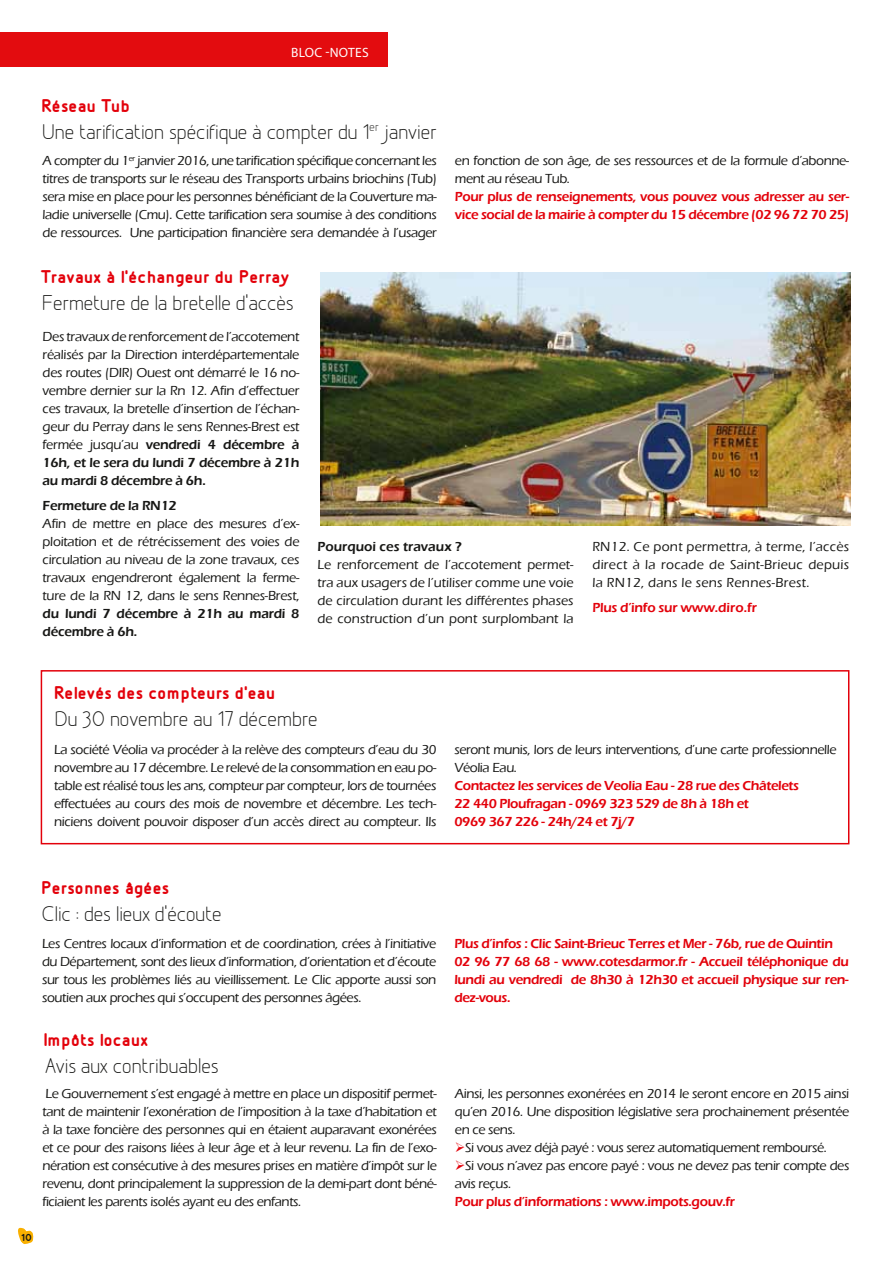
<style>
.page{position:relative;width:893px;height:1263px;background:#fff}
.page>*{position:absolute;margin:0;border:0;box-sizing:border-box;transform-origin:0 0}
.t1{font:22.5px "Designio";letter-spacing:-.03em;color:#171715}
.t2{font:700 19.5px "Designio";letter-spacing:.02em;color:#e3000a}
.t3{font:500 13.5px/18px "Eras ITC";letter-spacing:-.03em;color:#171715;text-align:justify}
.t4{font:600 13.5px/18px "Eras ITC";letter-spacing:-.03em;color:#e3000a}
.t5{font:600 13.5px/18px "Eras ITC";letter-spacing:-.02em;color:#171715}
.t6{font:600 13.5px "Eras ITC";color:#171715}
.t7{font:13.5px "Myriad Pro";letter-spacing:.02em;color:#fff}
.t8{font:700 11.55px "Designio";color:#171715}
.s1{font-weight:600}
.s2{color:#e3000a}
</style>
<div class="page">
<div style="left:0;top:33px;width:387px;height:34px;background:#e30c0f"></div>
<img style="left:320px;top:272px;width:530px;height:253px">
<div style="left:41px;top:670px;width:808px;height:174px;border:2px solid #e3000a"></div>
<svg style="left:18px;top:1227px;width:16px;height:17px"></svg>
<p class="t7" style="left:291px;top:44px;width:79px">BLOC -NOTES</p>
<h2 class="t2" style="left:41px;top:95px;width:90px">Réseau Tub</h2>
<h1 class="t1" style="left:41px;top:120px;width:397px">Une tarification spécifique à compter du 1<sup>er</sup> janvier</h1>
<p class="t3" style="left:43px;top:152px;width:396px">A compter du 1<sup>er</sup> janvier 2016, une tarification spécifique concernant les titres de transports sur le réseau des Transports urbains briochins (Tub) sera mise en place pour les personnes bénéficiant de la Couverture ma&shy;ladie universelle (Cmu). Cette tarification sera soumise à des conditions de ressources. Une participation financière sera demandée à l’usager</p>
<p class="t3" style="left:455px;top:152px;width:396px">en fonction de son âge, de ses ressources et de la formule d’abonne&shy;ment au réseau Tub.</p>
<p class="t4" style="left:455px;top:188px;width:396px">Pour plus de renseignements, vous pouvez vous adresser au ser&shy;vice social de la mairie à compter du 15 décembre (02 96 72 70 25)</p>
<h2 class="t2" style="left:41px;top:266px;width:250px">Travaux à l’échangeur du Perray</h2>
<h1 class="t1" style="left:41px;top:291px;width:254px">Fermeture de la bretelle d’accès</h1>
<p class="t3" style="left:43px;top:327px;width:258px">Des travaux de renforcement de l’accotement réalisés par la Direction interdépartementale des routes (DIR) Ouest ont démarré le 16 no&shy;vembre dernier sur la Rn 12. Afin d’effectuer ces travaux, la bretelle d’insertion de l’échan&shy;geur du Perray dans le sens Rennes-Brest est fermée jusqu’au <span class="s1">vendredi 4 décembre à 16h, et le sera du lundi 7 décembre à 21h au mardi 8 décembre à 6h.</span></p>
<p class="t5" style="left:43px;top:497px;width:136px">Fermeture de la RN12</p>
<p class="t3" style="left:43px;top:515px;width:258px">Afin de mettre en place des mesures d’ex&shy;ploitation et de rétrécissement des voies de circulation au niveau de la zone travaux, ces travaux engendreront également la ferme&shy;ture de la RN 12, dans le sens Rennes-Brest,</p>
<p class="t5" style="left:43px;top:605px;width:258px">du lundi 7 décembre à 21h au mardi 8 décembre à 6h.</p>
<p class="t6" style="left:317px;top:538px;width:146px">Pourquoi ces travaux ?</p>
<p class="t3" style="left:317px;top:555px;width:258px">Le renforcement de l’accotement permet&shy;tra aux usagers de l’utiliser comme une voie de circulation durant les différentes phases de construction d’un pont surplombant la</p>
<p class="t3" style="left:592px;top:537px;width:258px">RN12. Ce pont permettra, à terme, l’accès direct à la rocade de Saint-Brieuc depuis la RN12, dans le sens Rennes-Brest.</p>
<p class="t4" style="left:592px;top:599px;width:166px">Plus d’info sur www.diro.fr</p>
<h2 class="t2" style="left:54px;top:682px;width:223px">Relevés des compteurs d’eau</h2>
<h1 class="t1" style="left:54px;top:706px;width:265px">Du 30 novembre au 17 décembre</h1>
<p class="t3" style="left:54px;top:741px;width:384px">La société Véolia va procéder à la relève des compteurs d’eau du 30 novembre au 17 décembre. Le relevé de la consommation en eau po&shy;table est réalisé tous les ans, compteur par compteur, lors de tournées effectuées au cours des mois de novembre et décembre. Les tech&shy;niciens doivent pouvoir disposer d’un accès direct au compteur. Ils</p>
<p class="t3" style="left:454px;top:741px;width:384px">seront munis, lors de leurs interventions, d’une carte professionnelle<br>Véolia Eau.</p>
<p class="t4" style="left:454px;top:777px;width:346px">Contactez les services de Veolia Eau - 28 rue des Châtelets<br>22 440 Ploufragan - 0969 323 529 de 8h à 18h et<br>0969 367 226 - 24h/24 et 7j/7</p>
<p class="t8" style="left:21px;top:1231px;width:13px">10</p>
<h2 class="t2" style="left:41px;top:877px;width:129px">Personnes âgées</h2>
<h1 class="t1" style="left:41px;top:902px;width:182px">Clic : des lieux d’écoute</h1>
<p class="t3" style="left:42px;top:934px;width:396px">Les Centres locaux d’information et de coordination, crées à l’initiative du Département, sont des lieux d’information, d’orientation et d’écoute sur tous les problèmes liés au vieillissement. Le Clic apporte aussi son soutien aux proches qui s’occupent des personnes âgées.</p>
<p class="t4" style="left:454px;top:934px;width:396px">Plus d’infos : Clic Saint-Brieuc Terres et Mer - 76b, rue de Quintin 02 96 77 68 68 - www.cotesdarmor.fr - Accueil téléphonique du lundi au vendredi de 8h30 à 12h30 et accueil physique sur ren&shy;dez-vous.</p>
<h2 class="t2" style="left:44px;top:1029px;width:106px">Impôts locaux</h2>
<h1 class="t1" style="left:44px;top:1054px;width:176px">Avis aux contribuables</h1>
<p class="t3" style="left:42px;top:1084px;width:396px">Le Gouvernement s’est engagé à mettre en place un dispositif permet&shy;tant de maintenir l’exonération de l’imposition à la taxe d’habitation et à la taxe foncière des personnes qui en étaient auparavant exonérées et ce pour des raisons liées à leur âge et à leur revenu. La fin de l’exo&shy;nération est consécutive à des mesures prises en matière d’impôt sur le revenu, dont principalement la suppression de la demi-part dont béné&shy;ficiaient les parents isolés ayant eu des enfants.</p>
<p class="t3" style="left:455px;top:1084px;width:396px">Ainsi, les personnes exonérées en 2014 le seront encore en 2015 ainsi qu’en 2016. Une disposition législative sera prochainement présentée en ce sens.</p>
<p class="t3" style="left:455px;top:1138px;width:373px"><span class="s2">➢</span>Si vous avez déjà payé : vous serez automatiquement remboursé.</p>
<p class="t3" style="left:455px;top:1156px;width:396px"><span class="s2">➢</span>Si vous n’avez pas encore payé : vous ne devez pas tenir compte des avis reçus.</p>
<p class="t4" style="left:455px;top:1192px;width:282px">Pour plus d’informations : www.impots.gouv.fr</p>
</div>
